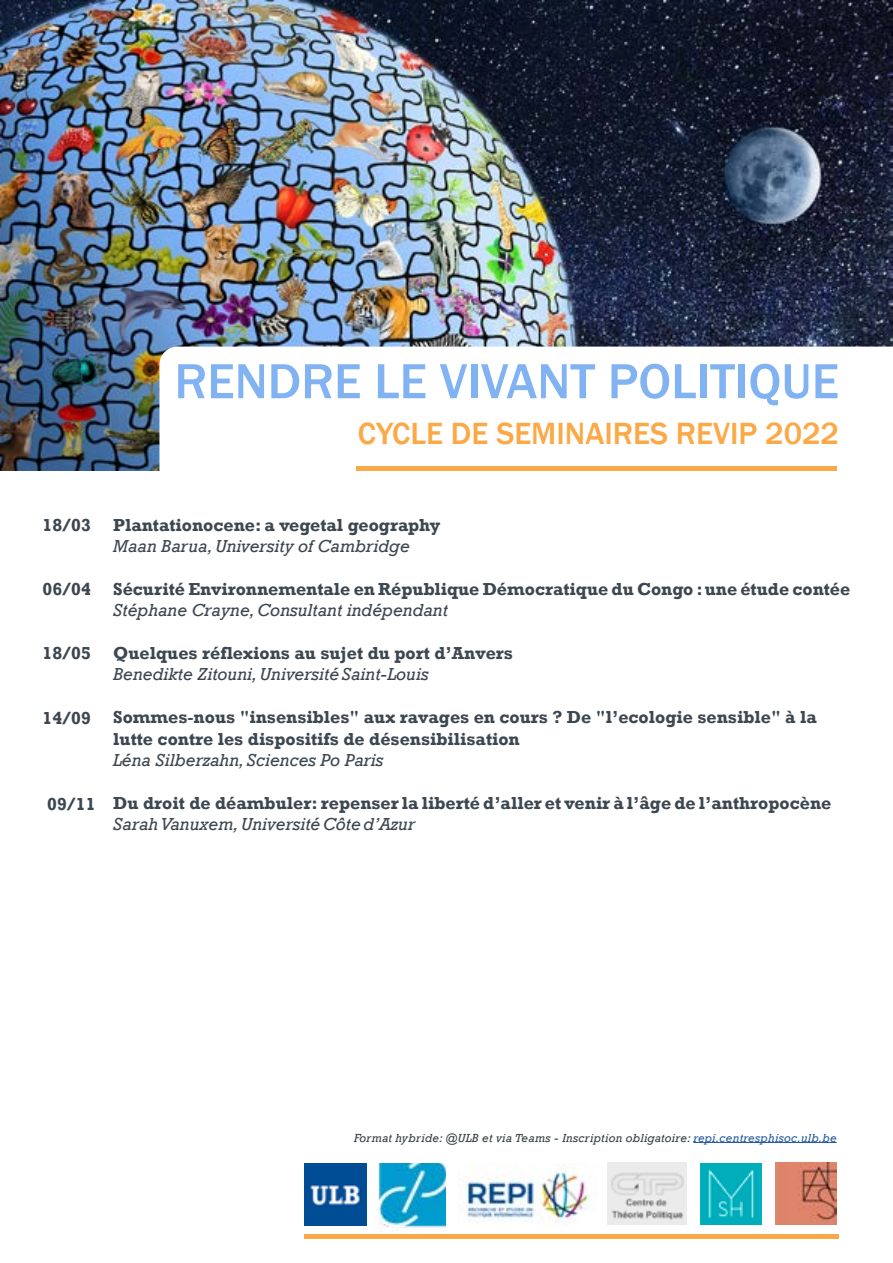
<style>
.page{position:relative;width:893px;height:1263px;background:#fff}
.page>*{position:absolute;margin:0;border:0;box-sizing:border-box;transform-origin:0 0}
.t1{font:500 51px "Franklin Gothic";color:#81b3f2}
.t2{font:500 31.5px "Franklin Gothic";color:#fba946}
.t3{font:700 17.85px/21.5px "Rockwell";color:#3d4750}
.t4{font:italic 17.85px "Rockwell";color:#3d4750}
.t5{font:italic 12px "Rockwell";letter-spacing:.025em;color:#344243}
.s1{color:#275b9b}
</style>
<div class="page">
<img style="left:305px;top:1164px;width:62px;height:61px">
<img style="left:378px;top:1163px;width:67px;height:67px">
<img style="left:608px;top:1163px;width:78px;height:61px">
<img style="left:700px;top:1163px;width:62px;height:62px">
<img style="left:775px;top:1163px;width:62px;height:61px">
<hr style="left:693px;top:1142px;width:144px;height:1px;background:#275b9b">
<img style="left:463px;top:1163px;width:133px;height:62px">
<hr style="left:305px;top:1234px;width:534px;height:4px;background:#fba946">
<img style="left:1px;top:0;width:892px;height:471px">
<svg style="left:159px;top:347px;width:734px;height:124px"></svg>
<hr style="left:356px;top:467px;width:481px;height:4px;background:#fba946">
<h1 class="t1" style="left:174px;top:350px;width:666px">RENDRE LE VIVANT POLITIQUE</h1>
<h2 class="t2" style="left:358px;top:413px;width:483px">CYCLE DE SEMINAIRES REVIP 2022</h2>
<p class="t3" style="left:43px;top:514px;width:50px">18/03</p>
<p class="t3" style="left:43px;top:578px;width:50px">06/04</p>
<p class="t3" style="left:43px;top:642px;width:50px">18/05</p>
<p class="t3" style="left:43px;top:708px;width:50px">14/09</p>
<p class="t3" style="left:47px;top:793px;width:50px">09/11</p>
<p class="t3" style="left:113px;top:514px;width:328px">Plantationocene: a vegetal geography</p>
<p class="t4" style="left:113px;top:536px;width:298px">Maan Barua, University of Cambridge</p>
<p class="t3" style="left:113px;top:578px;width:739px">Sécurité Environnementale en République Démocratique du Congo : une étude contée</p>
<p class="t4" style="left:113px;top:600px;width:336px">Stéphane Crayne, Consultant indépendant</p>
<p class="t3" style="left:113px;top:642px;width:401px">Quelques réflexions au sujet du port d’Anvers</p>
<p class="t4" style="left:113px;top:664px;width:317px">Benedikte Zitouni, Université Saint-Louis</p>
<p class="t3" style="left:113px;top:706px;width:705px">Sommes-nous "insensibles" aux ravages en cours ? De "l’ecologie sensible" à la lutte contre les dispositifs de désensibilisation</p>
<p class="t4" style="left:113px;top:750px;width:272px">Léna Silberzahn, Sciences Po Paris</p>
<p class="t3" style="left:113px;top:792px;width:720px">Du droit de déambuler: repenser la liberté d’aller et venir à l’âge de l’anthropocène</p>
<p class="t4" style="left:113px;top:814px;width:303px">Sarah Vanuxem, Université Côte d’Azur</p>
<p class="t5" style="left:354px;top:1130px;width:484px">Format hybride: @ULB et via Teams - Inscription obligatoire: <span class="s1">repi.centresphisoc.ulb.be</span></p>
</div>
